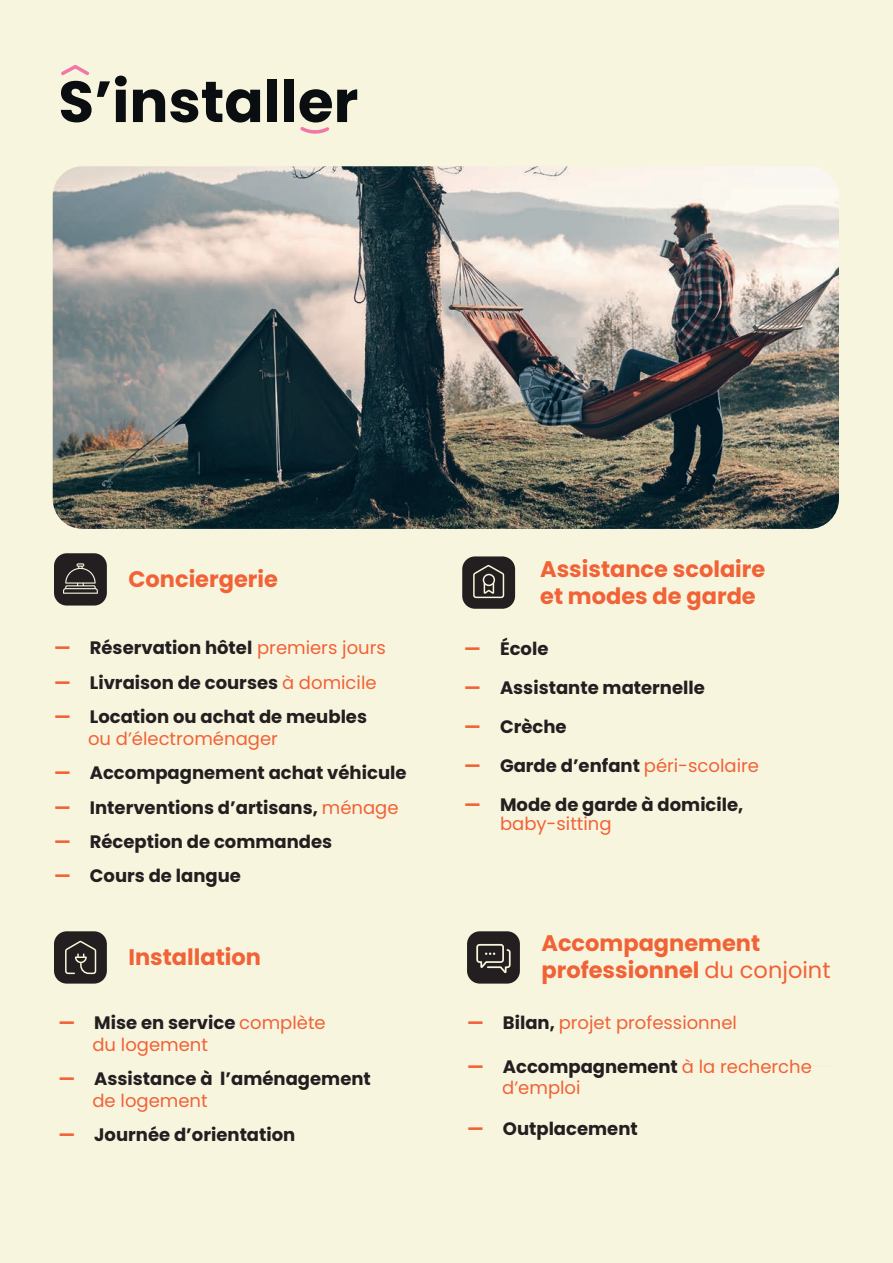
<style>
.page{position:relative;width:893px;height:1263px;background:#f8f5df}
.page>*{position:absolute;margin:0;border:0;box-sizing:border-box;transform-origin:0 0}
.t1{font:700 57.9px "Poppins";color:#0b0e11}
.t2{font:700 22.5px/27px "Poppins";color:#f16236}
.t3{font:700 18px/21.6px "Poppins";color:#231f20}
.t4{font:18px/21.6px "Poppins";color:#f16236}
.s1{color:#f16236}
.s2{font-weight:400;color:#f16236}
.s3{font-weight:700}
.s4{font-weight:700;color:#231f20}
.s5{font-weight:400}
</style>
<div class="page">
<img style="left:53px;top:166px;width:786px;height:363px">
<div style="left:462px;top:556px;width:53px;height:53px;background:#231f20;border-radius:13px"></div>
<svg style="left:473px;top:564px;width:32px;height:35px"></svg>
<div style="left:54px;top:553px;width:53px;height:52px;background:#231f20;border-radius:13px"></div>
<hr style="left:660px;top:1065px;width:174px;height:2px;background:#f6f2d7">
<div style="left:467px;top:931px;width:53px;height:52px;background:#231f20;border-radius:13px"></div>
<svg style="left:476px;top:944px;width:35px;height:29px"></svg>
<div style="left:54px;top:931px;width:53px;height:52px;background:#231f20;border-radius:13px"></div>
<svg style="left:65px;top:940px;width:32px;height:35px"></svg>
<svg style="left:300px;top:127px;width:29px;height:7px"></svg>
<svg style="left:61px;top:65px;width:28px;height:10px"></svg>
<svg style="left:63px;top:563px;width:35px;height:31px"></svg>
<h1 class="t1" style="left:58px;top:68px;width:301px">S’installer</h1>
<p class="t2" style="left:128px;top:566px;width:151px">Conciergerie</p>
<p class="t3" style="left:54px;top:637px;width:333px"><span class="s1">—</span> Réservation hôtel <span class="s2">premiers jours</span></p>
<p class="t3" style="left:54px;top:672px;width:324px"><span class="s1">—</span> Livraison de courses <span class="s2">à domicile</span></p>
<p class="t3" style="left:88px;top:706px;width:281px;text-indent:-34px"><span class="s1">—</span> Location ou achat de meubles <span class="s2">ou d’électroménager</span></p>
<p class="t3" style="left:54px;top:762px;width:354px"><span class="s1">—</span> Accompagnement achat véhicule</p>
<p class="t3" style="left:54px;top:796px;width:346px"><span class="s1">—</span> Interventions d’artisans, <span class="s2">ménage</span></p>
<p class="t3" style="left:54px;top:831px;width:280px"><span class="s1">—</span> Réception de commandes</p>
<p class="t3" style="left:54px;top:865px;width:188px"><span class="s1">—</span> Cours de langue</p>
<p class="t2" style="left:128px;top:944px;width:134px">Installation</p>
<p class="t4" style="left:92px;top:1012px;width:235px;text-indent:-34px"><span class="s3">—</span> <span class="s4">Mise en service</span> complète du logement</p>
<p class="t3" style="left:92px;top:1068px;width:280px;text-indent:-34px"><span class="s1">—</span> Assistance à l’aménagement <span class="s2">de logement</span></p>
<p class="t3" style="left:58px;top:1124px;width:238px"><span class="s1">—</span> Journée d’orientation</p>
<p class="t2" style="left:540px;top:556px;width:227px">Assistance scolaire et modes de garde</p>
<p class="t3" style="left:464px;top:637px;width:86px"><span class="s1">—</span> École</p>
<p class="t3" style="left:464px;top:676px;width:242px"><span class="s1">—</span> Assistante maternelle</p>
<p class="t3" style="left:464px;top:715px;width:104px"><span class="s1">—</span> Crèche</p>
<p class="t3" style="left:464px;top:754px;width:296px"><span class="s1">—</span> Garde d’enfant <span class="s2">péri-scolaire</span></p>
<p class="t3" style="left:500px;top:794px;width:245px;line-height:19.5px;text-indent:-36px"><span class="s1">—</span> Mode de garde à domicile, <span class="s2">baby-sitting</span></p>
<p class="t2" style="left:541px;top:929px;width:291px">Accompagnement professionnel <span class="s5">du conjoint</span></p>
<p class="t4" style="left:467px;top:1012px;width:271px"><span class="s3">—</span> <span class="s4">Bilan,</span> projet professionnel</p>
<p class="t4" style="left:502px;top:1055px;width:311px;text-indent:-35px"><span class="s3">—</span> <span class="s4">Accompagnement</span> à la recherche d’emploi</p>
<p class="t3" style="left:467px;top:1118px;width:172px"><span class="s1">—</span> Outplacement</p>
</div>
